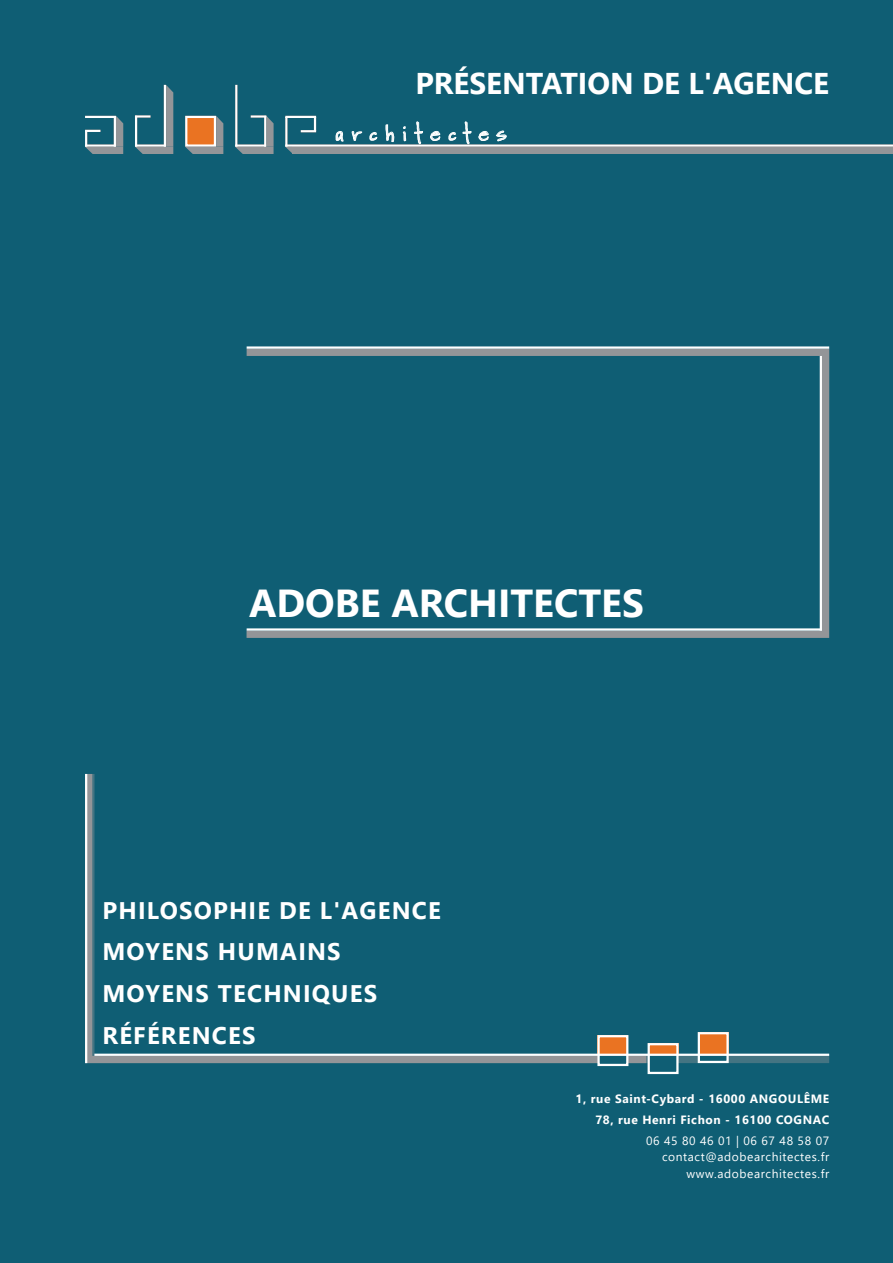
<style>
.page{position:relative;width:893px;height:1263px;background:#0f5e74}
.page>*{position:absolute;margin:0;border:0;box-sizing:border-box;transform-origin:0 0}
.Contenu{font:700 39px "Segoe UI";color:#fff}
.Contenu-2{font:700 30px "Segoe UI";color:#fff}
.Contenu-3{font:700 24px "Segoe UI";letter-spacing:.05em;color:#fff}
.t1{font:21px "Wordy Diva";letter-spacing:.4em;color:#fff}
.Contenu-4{font:12px "Segoe UI";letter-spacing:.05em;color:#fff}
.Contenu-5{font:700 12px "Segoe UI";letter-spacing:.05em;color:#fff}
</style>
<div class="page">
<svg style="left:246px;top:347px;width:584px;height:291px"></svg>
<svg style="left:86px;top:773px;width:744px;height:291px"></svg>
<div style="left:293px;top:147px;width:600px;height:7px;background:#939598"></div>
<svg style="left:185px;top:116px;width:38px;height:38px"></svg>
<svg style="left:235px;top:116px;width:39px;height:38px"></svg>
<svg style="left:135px;top:85px;width:38px;height:69px"></svg>
<svg style="left:85px;top:116px;width:38px;height:38px"></svg>
<hr style="left:114px;top:117px;width:2px;height:30px;background:#fff">
<hr style="left:85px;top:116px;width:31px;height:2px;background:#fff">
<hr style="left:85px;top:144px;width:31px;height:3px;background:#fff">
<hr style="left:135px;top:115px;width:16px;height:3px;background:#fff">
<hr style="left:164px;top:85px;width:2px;height:62px;background:#fff">
<hr style="left:135px;top:116px;width:2px;height:31px;background:#fff">
<hr style="left:135px;top:144px;width:31px;height:3px;background:#fff">
<hr style="left:251px;top:115px;width:15px;height:3px;background:#fff">
<hr style="left:235px;top:85px;width:2px;height:62px;background:#fff">
<hr style="left:264px;top:116px;width:2px;height:31px;background:#fff">
<hr style="left:235px;top:144px;width:31px;height:3px;background:#fff">
<div style="left:185px;top:116px;width:31px;height:31px;background:#ea7322;border:2px solid #fff"></div>
<hr style="left:285px;top:116px;width:31px;height:2px;background:#fff">
<hr style="left:285px;top:144px;width:608px;height:3px;background:#fff">
<hr style="left:247px;top:346px;width:582px;height:3px;background:#fff">
<hr style="left:820px;top:356px;width:2px;height:275px;background:#fff">
<hr style="left:247px;top:628px;width:575px;height:3px;background:#fff">
<hr style="left:85px;top:774px;width:2px;height:289px;background:#fff">
<div style="left:698px;top:1033px;width:31px;height:22px;background:#ea7322"></div>
<div style="left:648px;top:1043px;width:31px;height:12px;background:#ea7322"></div>
<div style="left:597px;top:1035px;width:31px;height:19px;background:#ea7322"></div>
<div style="left:699px;top:1055px;width:29px;height:6px;background:#0f5e74"></div>
<div style="left:649px;top:1055px;width:28px;height:17px;background:#0f5e74"></div>
<div style="left:599px;top:1054px;width:28px;height:11px;background:#0f5e74"></div>
<div style="left:698px;top:1032px;width:31px;height:31px;border:2px solid #fff"></div>
<div style="left:648px;top:1043px;width:31px;height:31px;border:2px solid #fff"></div>
<div style="left:597px;top:1035px;width:31px;height:31px;border:2px solid #fff"></div>
<hr style="left:94px;top:1054px;width:735px;height:2px;background:#fff">
<svg style="left:285px;top:117px;width:77px;height:37px"></svg>
<svg style="left:369px;top:132px;width:8px;height:9px"></svg>
<svg style="left:385px;top:124px;width:10px;height:18px"></svg>
<svg style="left:403px;top:126px;width:3px;height:15px"></svg>
<svg style="left:414px;top:121px;width:9px;height:23px"></svg>
<svg style="left:430px;top:131px;width:11px;height:10px"></svg>
<svg style="left:448px;top:132px;width:8px;height:9px"></svg>
<svg style="left:462px;top:121px;width:10px;height:23px"></svg>
<svg style="left:478px;top:131px;width:11px;height:10px"></svg>
<svg style="left:496px;top:130px;width:11px;height:12px"></svg>
<p class="Contenu-2" style="left:415px;top:55px;width:415px">PRÉSENTATION DE L'AGENCE</p>
<p class="t1" style="left:335px;top:121px;width:173px">architectes</p>
<p class="Contenu" style="left:249px;top:566px;width:396px">ADOBE ARCHITECTES</p>
<p class="Contenu-3" style="left:102px;top:888px;width:340px">PHILOSOPHIE DE L'AGENCE</p>
<p class="Contenu-3" style="left:102px;top:929px;width:240px">MOYENS HUMAINS</p>
<p class="Contenu-3" style="left:102px;top:971px;width:276px">MOYENS TECHNIQUES</p>
<p class="Contenu-3" style="left:102px;top:1012px;width:155px">RÉFÉRENCES</p>
<p class="Contenu-5" style="left:576px;top:1088px;width:255px">1, rue Saint-Cybard - 16000 ANGOULÊME</p>
<p class="Contenu-5" style="left:595px;top:1108px;width:235px">78, rue Henri Fichon - 16100 COGNAC</p>
<p class="Contenu-4" style="left:646px;top:1129px;width:185px">06 45 80 46 01 | 06 67 48 58 07</p>
<p class="Contenu-4" style="left:662px;top:1146px;width:169px">contact@adobearchitectes.fr</p>
<p class="Contenu-4" style="left:686px;top:1162px;width:144px">www.adobearchitectes.fr</p>
</div>
